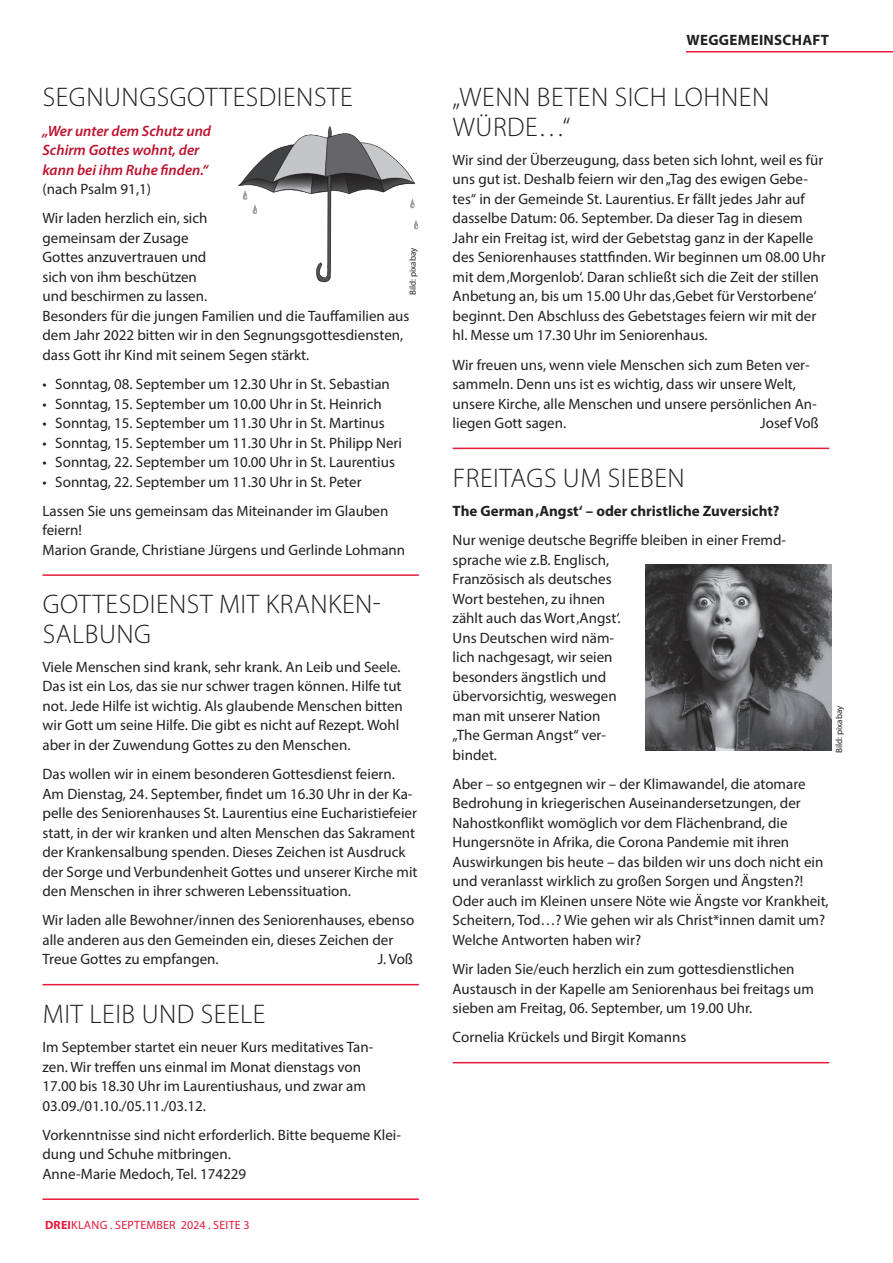
<style>
.page{position:relative;width:893px;height:1263px;background:#fff}
.page>*{position:absolute;margin:0;border:0;box-sizing:border-box;transform-origin:0 0}
.Überschrift_18{font:300 27px/29.2px "Myriad Pro";letter-spacing:.02em;color:#231f20}
.Fließtext{font:15px/19.5px "Myriad Pro";color:#231f20}
.Fließtext_mit_Linie{font:15px/19.5px "Myriad Pro";color:#231f20}
.Fließtext-2{font:italic 600 15px/19.5px "Myriad Pro";color:#bc142f}
.Fließtext_ohne_Abstand{font:15px/19.5px "Myriad Pro";color:#231f20}
.Fließtext_fett{font:700 15px "Myriad Pro";color:#231f20}
.Fließtext_fett-2{font:700 15px "Myriad Pro";letter-spacing:.02em;color:#231f20}
.t1{font:12px "Myriad Pro";letter-spacing:.02em;color:#e41c3b}
.Bildnachweis_schwarz_6_pt{font:9px "Myriad Pro";color:#231f20}
.s1{font-weight:400;font-style:normal;color:#231f20}
.s2{font-weight:700}
</style>
<div class="page">
<hr style="left:43px;top:574px;width:376px;height:2px;background:#e41c3b">
<hr style="left:43px;top:984px;width:376px;height:1px;background:#e41c3b">
<hr style="left:43px;top:1198px;width:376px;height:2px;background:#e41c3b">
<hr style="left:453px;top:448px;width:376px;height:1px;background:#e41c3b">
<hr style="left:453px;top:1062px;width:376px;height:1px;background:#e41c3b">
<img style="left:645px;top:565px;width:186px;height:186px">
<img style="left:238px;top:126px;width:181px;height:157px">
<hr style="left:686px;top:51px;width:207px;height:2px;background:#e41c3b">
<p class="Überschrift_18" style="left:43px;top:82px;width:311px">SEGNUNGSGOTTESDIENSTE</p>
<p class="Fließtext-2" style="left:43px;top:120px;width:170px">„Wer unter dem Schutz und<br>Schirm Gottes wohnt, der kann bei ihm Ruhe finden.“ <span class="s1">(nach Psalm 91,1)</span></p>
<p class="Fließtext" style="left:43px;top:208px;width:368px">Wir laden herzlich ein, sich<br>gemeinsam der Zusage<br>Gottes anzuvertrauen und<br>sich von ihm beschützen<br>und beschirmen zu lassen.<br>Besonders für die jungen Familien und die Tauffamilien aus dem Jahr 2022 bitten wir in den Segnungsgottesdiensten, dass Gott ihr Kind mit seinem Segen stärkt.</p>
<p class="Fließtext" style="left:43px;top:374px;width:349px">• Sonntag, 08. September um 12.30 Uhr in St. Sebastian</p>
<p class="Fließtext" style="left:43px;top:394px;width:341px">• Sonntag, 15. September um 10.00 Uhr in St. Heinrich</p>
<p class="Fließtext" style="left:43px;top:413px;width:344px">• Sonntag, 15. September um 11.30 Uhr in St. Martinus</p>
<p class="Fließtext" style="left:43px;top:433px;width:361px">• Sonntag, 15. September um 11.30 Uhr in St. Philipp Neri</p>
<p class="Fließtext" style="left:43px;top:452px;width:354px">• Sonntag, 22. September um 10.00 Uhr in St. Laurentius</p>
<p class="Fließtext" style="left:43px;top:472px;width:321px">• Sonntag, 22. September um 11.30 Uhr in St. Peter</p>
<p class="Fließtext_ohne_Abstand" style="left:43px;top:501px;width:347px">Lassen Sie uns gemeinsam das Miteinander im Glauben feiern!</p>
<p class="Fließtext_mit_Linie" style="left:43px;top:540px;width:364px">Marion Grande, Christiane Jürgens und Gerlinde Lohmann</p>
<p class="Überschrift_18" style="left:43px;top:589px;width:340px">GOTTESDIENST MIT KRANKEN-<br>SALBUNG</p>
<p class="Fließtext" style="left:43px;top:657px;width:362px">Viele Menschen sind krank, sehr krank. An Leib und Seele.<br>Das ist ein Los, das sie nur schwer tragen können. Hilfe tut not. Jede Hilfe ist wichtig. Als glaubende Menschen bitten wir Gott um seine Hilfe. Die gibt es nicht auf Rezept. Wohl aber in der Zuwendung Gottes zu den Menschen.</p>
<p class="Fließtext" style="left:43px;top:764px;width:376px">Das wollen wir in einem besonderen Gottesdienst feiern.<br>Am Dienstag, 24. September, findet um 16.30 Uhr in der Ka&shy;pelle des Seniorenhauses St. Laurentius eine Eucharistiefeier statt, in der wir kranken und alten Menschen das Sakrament der Krankensalbung spenden. Dieses Zeichen ist Ausdruck der Sorge und Verbundenheit Gottes und unserer Kirche mit den Menschen in ihrer schweren Lebenssituation.</p>
<p class="Fließtext_mit_Linie" style="left:43px;top:910px;width:373px">Wir laden alle Bewohner/innen des Seniorenhauses, ebenso alle anderen aus den Gemeinden ein, dieses Zeichen der<br>Treue Gottes zu empfangen.</p>
<p class="Bildnachweis_schwarz_6_pt" style="left:407px;top:295px;width:49px;rotate:-90deg">Bild: pixabay</p>
<p class="Fließtext_mit_Linie" style="left:378px;top:949px;width:37px">J. Voß</p>
<p class="Überschrift_18" style="left:43px;top:999px;width:224px">MIT LEIB UND SEELE</p>
<p class="Fließtext" style="left:43px;top:1037px;width:332px">Im September startet ein neuer Kurs meditatives Tan&shy;zen. Wir treffen uns einmal im Monat dienstags von 17.00 bis 18.30 Uhr im Laurentiushaus, und zwar am 03.09./01.10./05.11./03.12.</p>
<p class="Fließtext_mit_Linie" style="left:43px;top:1125px;width:360px">Vorkenntnisse sind nicht erforderlich. Bitte bequeme Klei&shy;dung und Schuhe mitbringen.<br>Anne-Marie Medoch, Tel. 174229</p>
<p class="t1" style="left:45px;top:1218px;width:206px"><span class="s2">DREI</span>KLANG . SEPTEMBER 2024 . SEITE 3</p>
<p class="Fließtext_fett-2" style="left:686px;top:30px;width:144px">WEGGEMEINSCHAFT</p>
<p class="Überschrift_18" style="left:453px;top:82px;width:318px">„WENN BETEN SICH LOHNEN<br>WÜRDE…“</p>
<p class="Fließtext" style="left:453px;top:150px;width:374px">Wir sind der Überzeugung, dass beten sich lohnt, weil es für uns gut ist. Deshalb feiern wir den „Tag des ewigen Gebe&shy;tes“ in der Gemeinde St. Laurentius. Er fällt jedes Jahr auf dasselbe Datum: 06. September. Da dieser Tag in diesem Jahr ein Freitag ist, wird der Gebetstag ganz in der Kapelle des Seniorenhauses stattfinden. Wir beginnen um 08.00 Uhr mit dem ‚Morgenlob‘. Daran schließt sich die Zeit der stillen Anbetung an, bis um 15.00 Uhr das ‚Gebet für Verstorbene‘ beginnt. Den Abschluss des Gebetstages feiern wir mit der hl. Messe um 17.30 Uhr im Seniorenhaus.</p>
<p class="Fließtext_mit_Linie" style="left:453px;top:355px;width:366px">Wir freuen uns, wenn viele Menschen sich zum Beten ver&shy;sammeln. Denn uns ist es wichtig, dass wir unsere Welt, unsere Kirche, alle Menschen und unsere persönlichen An&shy;liegen Gott sagen.</p>
<p class="Fließtext_mit_Linie" style="left:760px;top:413px;width:60px">Josef Voß</p>
<p class="Überschrift_18" style="left:453px;top:463px;width:233px">FREITAGS UM SIEBEN</p>
<p class="Fließtext_fett" style="left:453px;top:501px;width:328px">The German ‚Angst‘ – oder christliche Zuversicht?</p>
<p class="Fließtext" style="left:453px;top:530px;width:335px">Nur wenige deutsche Begriffe bleiben in einer Fremd&shy;sprache wie z.B. Englisch,<br>Französisch als deutsches<br>Wort bestehen, zu ihnen<br>zählt auch das Wort ‚Angst‘.<br>Uns Deutschen wird näm-<br>lich nachgesagt, wir seien<br>besonders ängstlich und<br>übervorsichtig, weswegen<br>man mit unserer Nation<br>„The German Angst“ ver-<br>bindet.</p>
<p class="Fließtext" style="left:453px;top:774px;width:378px">Aber – so entgegnen wir – der Klimawandel, die atomare Bedrohung in kriegerischen Auseinandersetzungen, der Nahostkonflikt womöglich vor dem Flächenbrand, die Hungersnöte in Afrika, die Corona Pandemie mit ihren Auswirkungen bis heute – das bilden wir uns doch nicht ein und veranlasst wirklich zu großen Sorgen und Ängsten?!<br>Oder auch im Kleinen unsere Nöte wie Ängste vor Krankheit, Scheitern, Tod…? Wie gehen wir als Christ*innen damit um?<br>Welche Antworten haben wir?</p>
<p class="Fließtext" style="left:453px;top:959px;width:363px">Wir laden Sie/euch herzlich ein zum gottesdienstlichen<br>Austausch in der Kapelle am Seniorenhaus bei freitags um sieben am Freitag, 06. September, um 19.00 Uhr.</p>
<p class="Fließtext_mit_Linie" style="left:453px;top:1027px;width:235px">Cornelia Krückels und Birgit Komanns</p>
<p class="Bildnachweis_schwarz_6_pt" style="left:833px;top:753px;width:49px;rotate:-90deg">Bild: pixabay</p>
</div>
